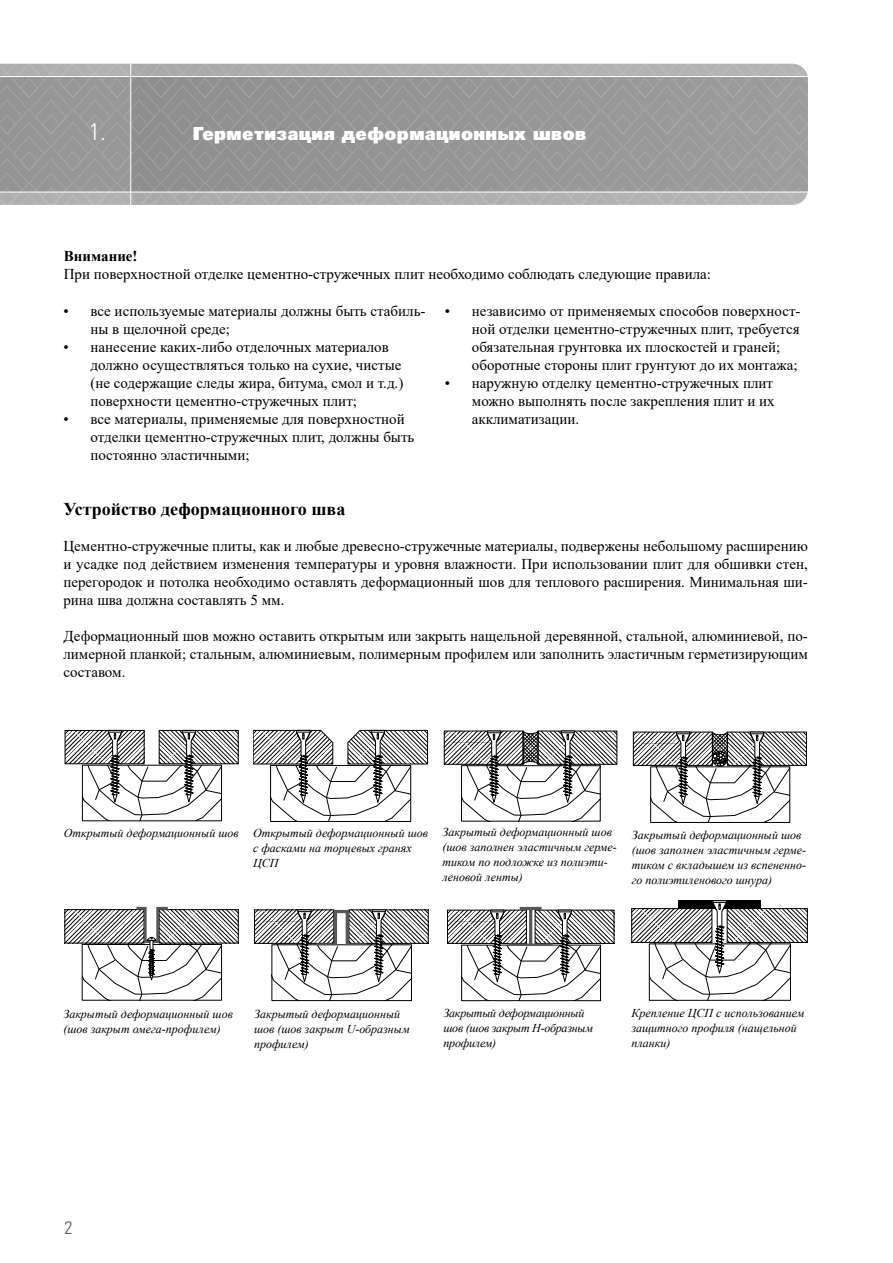
<style>
.page{position:relative;width:893px;height:1263px;background:#fff}
.page>*{position:absolute;margin:0;border:0;box-sizing:border-box;transform-origin:0 0}
.t1{font:300 condensed 24px "Partner";color:#fff}
.t2{font:900 18px "Partner";letter-spacing:.025em;color:#fff}
.t3{font:700 18px "Times New Roman";color:#000}
.t4{font:300 condensed 18px "Partner";color:#575756}
.t5{font:15px/18px "Times New Roman";color:#000}
.t6{font:700 15px "Times New Roman";color:#000}
.t7{font:italic 12px/15px "Times New Roman";color:#000}
.t8{font:italic 12px/15px "Times New Roman";letter-spacing:-.02em;color:#000}
</style>
<div class="page">
<svg style="left:131px;top:77px;width:677px;height:115px;background:#979797"></svg>
<div style="left:131px;top:64px;width:677px;height:12px;background:#b0b0b0"></div>
<svg style="left:131px;top:193px;width:677px;height:12px;background:#b1b1b1"></svg>
<svg style="left:0;top:64px;width:130px;height:141px;background:#9e9e9e"></svg>
<svg style="left:84px;top:767px;width:136px;height:52px"></svg>
<div style="left:82px;top:765px;width:140px;height:56px;border:1px solid #000"></div>
<svg style="left:67px;top:732px;width:76px;height:30px"></svg>
<div style="left:65px;top:730px;width:80px;height:34px;border:1px solid #000"></div>
<svg style="left:161px;top:732px;width:76px;height:30px"></svg>
<div style="left:159px;top:730px;width:80px;height:34px;border:1px solid #000"></div>
<svg style="left:107px;top:730px;width:15px;height:75px"></svg>
<svg style="left:181px;top:730px;width:15px;height:75px"></svg>
<svg style="left:276px;top:767px;width:130px;height:53px"></svg>
<div style="left:270px;top:765px;width:141px;height:57px;border:1px solid #000"></div>
<svg style="left:253px;top:729px;width:80px;height:76px"></svg>
<svg style="left:347px;top:729px;width:81px;height:76px"></svg>
<svg style="left:463px;top:767px;width:136px;height:52px"></svg>
<div style="left:461px;top:765px;width:140px;height:56px;border:1px solid #000"></div>
<svg style="left:446px;top:733px;width:75px;height:30px"></svg>
<div style="left:444px;top:731px;width:79px;height:34px;border:1px solid #000"></div>
<svg style="left:540px;top:733px;width:75px;height:30px"></svg>
<div style="left:538px;top:731px;width:79px;height:34px;border:1px solid #000"></div>
<svg style="left:487px;top:730px;width:14px;height:75px"></svg>
<svg style="left:560px;top:730px;width:15px;height:75px"></svg>
<svg style="left:522px;top:730px;width:17px;height:35px"></svg>
<svg style="left:652px;top:768px;width:136px;height:53px"></svg>
<div style="left:650px;top:766px;width:140px;height:57px;border:1px solid #000"></div>
<svg style="left:635px;top:734px;width:76px;height:30px"></svg>
<div style="left:633px;top:732px;width:80px;height:34px;border:1px solid #000"></div>
<svg style="left:729px;top:734px;width:76px;height:30px"></svg>
<div style="left:727px;top:732px;width:80px;height:34px;border:1px solid #000"></div>
<svg style="left:676px;top:731px;width:15px;height:75px"></svg>
<svg style="left:750px;top:731px;width:15px;height:75px"></svg>
<svg style="left:712px;top:731px;width:16px;height:25px"></svg>
<svg style="left:712px;top:751px;width:15px;height:15px"></svg>
<div style="left:712px;top:751px;width:16px;height:16px;border:1px solid #000;border-radius:50%"></div>
<svg style="left:84px;top:946px;width:136px;height:52px"></svg>
<div style="left:82px;top:944px;width:140px;height:56px;border:1px solid #000"></div>
<svg style="left:66px;top:911px;width:70px;height:30px"></svg>
<div style="left:64px;top:909px;width:80px;height:34px;border:1px solid #000"></div>
<svg style="left:168px;top:911px;width:69px;height:30px"></svg>
<div style="left:159px;top:909px;width:80px;height:34px;border:1px solid #000"></div>
<svg style="left:136px;top:907px;width:32px;height:76px"></svg>
<svg style="left:273px;top:946px;width:137px;height:53px"></svg>
<div style="left:271px;top:944px;width:141px;height:57px;border:1px solid #000"></div>
<svg style="left:256px;top:911px;width:41px;height:31px"></svg>
<div style="left:254px;top:909px;width:80px;height:35px;border:1px solid #000"></div>
<svg style="left:386px;top:911px;width:41px;height:31px"></svg>
<div style="left:348px;top:909px;width:81px;height:35px;border:1px solid #000"></div>
<svg style="left:297px;top:909px;width:89px;height:76px"></svg>
<svg style="left:463px;top:947px;width:136px;height:52px"></svg>
<div style="left:461px;top:945px;width:140px;height:56px;border:1px solid #000"></div>
<svg style="left:449px;top:912px;width:41px;height:30px"></svg>
<div style="left:447px;top:910px;width:80px;height:34px;border:1px solid #000"></div>
<svg style="left:572px;top:912px;width:40px;height:30px"></svg>
<div style="left:535px;top:910px;width:79px;height:34px;border:1px solid #000"></div>
<svg style="left:490px;top:907px;width:82px;height:77px"></svg>
<svg style="left:651px;top:945px;width:138px;height:54px"></svg>
<div style="left:649px;top:943px;width:142px;height:58px;border:1px solid #000"></div>
<svg style="left:633px;top:910px;width:77px;height:31px"></svg>
<div style="left:631px;top:908px;width:81px;height:35px;border:1px solid #000"></div>
<svg style="left:729px;top:910px;width:77px;height:31px"></svg>
<div style="left:727px;top:908px;width:81px;height:35px;border:1px solid #000"></div>
<div style="left:678px;top:900px;width:83px;height:8px;background:#000"></div>
<svg style="left:712px;top:900px;width:15px;height:76px"></svg>
<h1 class="t1" style="left:89px;top:118px;width:18px">1.</h1>
<p class="t2" style="left:193px;top:123px;width:395px">Герметизация деформационных швов</p>
<p class="t6" style="left:64px;top:245px;width:75px">Внимание!</p>
<p class="t5" style="left:64px;top:265px;width:649px">При поверхностной отделке цементно-стружечных плит необходимо соблюдать следующие правила:</p>
<p class="t5" style="left:90px;top:302px;width:337px;text-indent:-27px">• все используемые материалы должны быть стабиль&shy;ны в щелочной среде;</p>
<p class="t5" style="left:90px;top:338px;width:314px;text-indent:-27px">• нанесение каких-либо отделочных материалов должно осуществляться только на сухие, чистые (не содержащие следы жира, битума, смол и т.д.) поверхности цементно-стружечных плит;</p>
<p class="t5" style="left:90px;top:410px;width:326px;text-indent:-27px">• все материалы, применяемые для поверхностной отделки цементно-стружечных плит, должны быть постоянно эластичными;</p>
<p class="t5" style="left:472px;top:302px;width:330px;text-indent:-27px">• независимо от применяемых способов поверхност&shy;ной отделки цементно-стружечных плит, требуется обязательная грунтовка их плоскостей и граней; оборотные стороны плит грунтуют до их монтажа;</p>
<p class="t5" style="left:472px;top:374px;width:304px;text-align:justify;text-indent:-27px">• наружную отделку цементно-стружечных плит можно выполнять после закрепления плит и их акклиматизации.</p>
<p class="t3" style="left:63px;top:496px;width:283px">Устройство деформационного шва</p>
<p class="t5" style="left:63px;top:536px;width:746px;text-align:justify">Цементно-стружечные плиты, как и любые древесно-стружечные материалы, подвержены небольшому расширению и усадке под действием изменения температуры и уровня влажности. При использовании плит для обшивки стен, перегородок и потолка необходимо оставлять деформационный шов для теплового расширения. Минимальная ши&shy;рина шва должна составлять 5 мм.</p>
<p class="t5" style="left:63px;top:626px;width:746px;text-align:justify">Деформационный шов можно оставить открытым или закрыть нащельной деревянной, стальной, алюминиевой, по&shy;лимерной планкой; стальным, алюминиевым, полимерным профилем или заполнить эластичным герметизирующим составом.</p>
<p class="t7" style="left:253px;top:826px;width:176px;text-indent:-189px">Открытый деформационный шов Открытый деформационный шов с фасками на торцевых гранях<br>ЦСП</p>
<p class="t7" style="left:442px;top:824px;width:176px">Закрытый деформационный шов (шов заполнен эластичным герме&shy;тиком по подложке из полиэти&shy;леновой ленты)</p>
<p class="t7" style="left:632px;top:827px;width:176px">Закрытый деформационный шов (шов заполнен эластичным герме&shy;тиком с вкладышем из вспененно&shy;го полиэтиленового шнура)</p>
<p class="t7" style="left:63px;top:1006px;width:171px">Закрытый деформационный шов (шов закрыт омега-профилем)</p>
<p class="t8" style="left:443px;top:1006px;width:151px">Закрытый деформационный шов (шов закрыт H-образным профилем)</p>
<p class="t7" style="left:631px;top:1006px;width:175px">Крепление ЦСП с использованием защитного профиля (нащельной планки)</p>
<p class="t7" style="left:254px;top:1006px;width:157px">Закрытый деформационный шов (шов закрыт U-образным профилем)</p>
<p class="t4" style="left:65px;top:1217px;width:9px">2</p>
</div>
